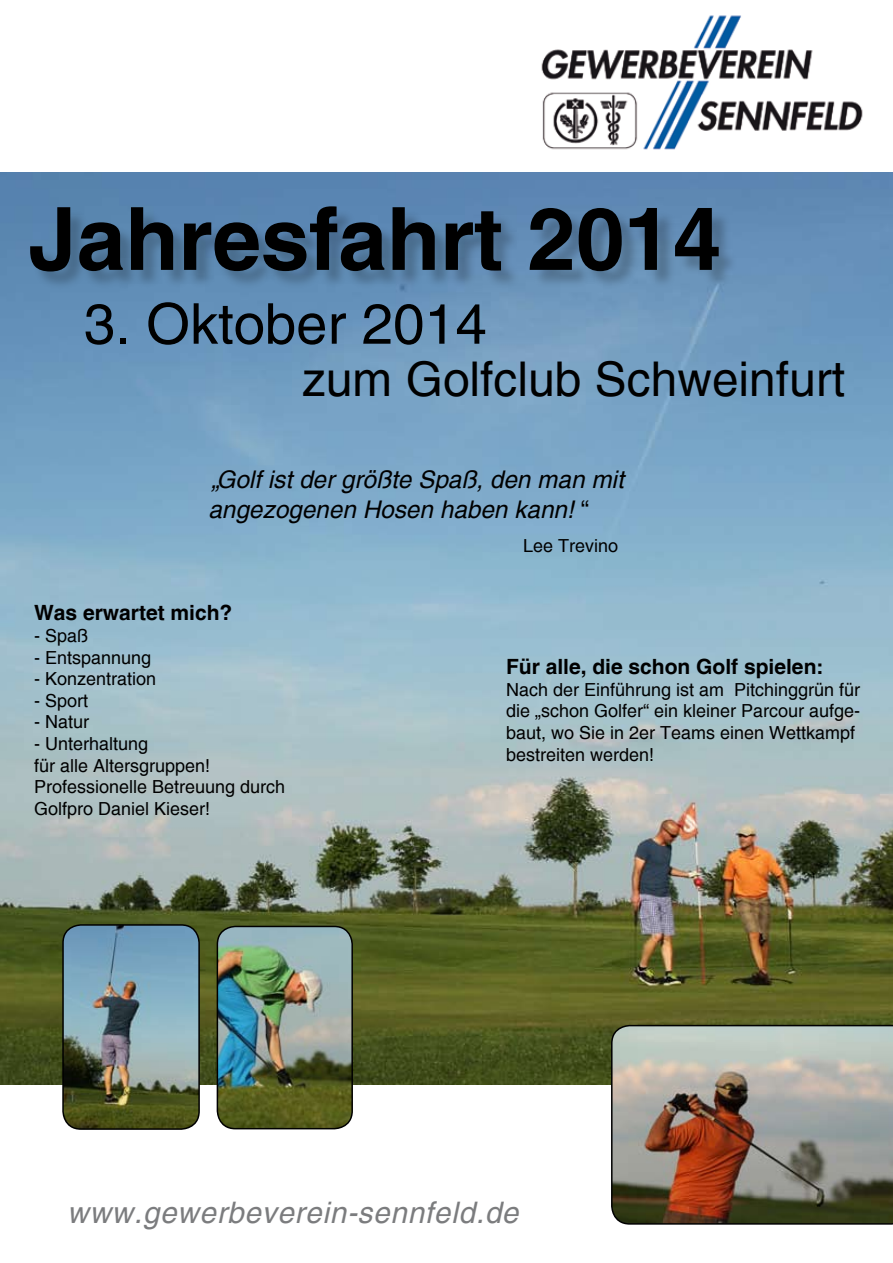
<style>
.page{position:relative;width:893px;height:1263px;background:#fff}
.page>*{position:absolute;margin:0;border:0;box-sizing:border-box;transform-origin:0 0}
.t1{font:700 87.15px "Helvetica";color:#000}
.t2{font:56.25px "Helvetica";color:#000}
.t3{font:47.85px "Helvetica";color:#000}
.t4{font:italic 29.7px "Helvetica";letter-spacing:.025em;color:#7b7c7e}
.t5{font:italic 24.3px/29.2px "Helvetica";color:#000}
.t6{font:700 21px "Helvetica";color:#000}
.t7{font:18px/21.6px "Helvetica";color:#000}
.s1{font-style:normal}
</style>
<div class="page">
<img style="left:0;top:172px;width:893px;height:914px">
<div style="left:31px;top:207px;width:708px;height:85px;background:#000;opacity:.22"></div>
<img style="left:63px;top:925px;width:136px;height:204px;border-radius:18px">
<div style="left:62px;top:924px;width:138px;height:206px;border:2px solid #000;border-radius:18px"></div>
<img style="left:217px;top:926px;width:135px;height:203px;border-radius:18px">
<div style="left:217px;top:926px;width:136px;height:203px;border:2px solid #000;border-radius:18px"></div>
<img style="left:611px;top:1025px;width:282px;height:200px">
<img style="left:541px;top:15px;width:322px;height:135px">
<h1 class="t1" style="left:28px;top:186px;width:694px">Jahresfahrt 2014</h1>
<h2 class="t2" style="left:84px;top:290px;width:405px">3. Oktober 2014</h2>
<h3 class="t3" style="left:302px;top:350px;width:545px">zum Golfclub Schweinfurt</h3>
<h3 class="t5" style="left:208px;top:465px;width:417px">„Golf ist der größte Spaß, den man mit angezogenen Hosen haben kann! <span class="s1">“</span></h3>
<p class="t7" style="left:523px;top:535px;width:97px">Lee Trevino</p>
<p class="t6" style="left:34px;top:600px;width:200px">Was erwartet mich?</p>
<p class="t7" style="left:34px;top:625px;width:56px">- Spaß</p>
<p class="t7" style="left:34px;top:647px;width:119px">- Entspannung</p>
<p class="t7" style="left:34px;top:668px;width:124px">- Konzentration</p>
<p class="t7" style="left:34px;top:690px;width:56px">- Sport</p>
<p class="t7" style="left:34px;top:712px;width:57px">- Natur</p>
<p class="t7" style="left:34px;top:733px;width:253px">- Unterhaltung<br>für alle Altersgruppen!<br>Professionelle Betreuung durch<br>Golfpro Daniel Kieser!</p>
<p class="t6" style="left:506px;top:654px;width:319px">Für alle, die schon Golf spielen:</p>
<p class="t7" style="left:506px;top:679px;width:356px">Nach der Einführung ist am Pitchinggrün für die „schon Golfer“ ein kleiner Parcour aufge&shy;baut, wo Sie in 2er Teams einen Wettkampf bestreiten werden!</p>
<h3 class="t4" style="left:67px;top:1196px;width:453px">www.gewerbeverein-sennfeld.de</h3>
</div>
